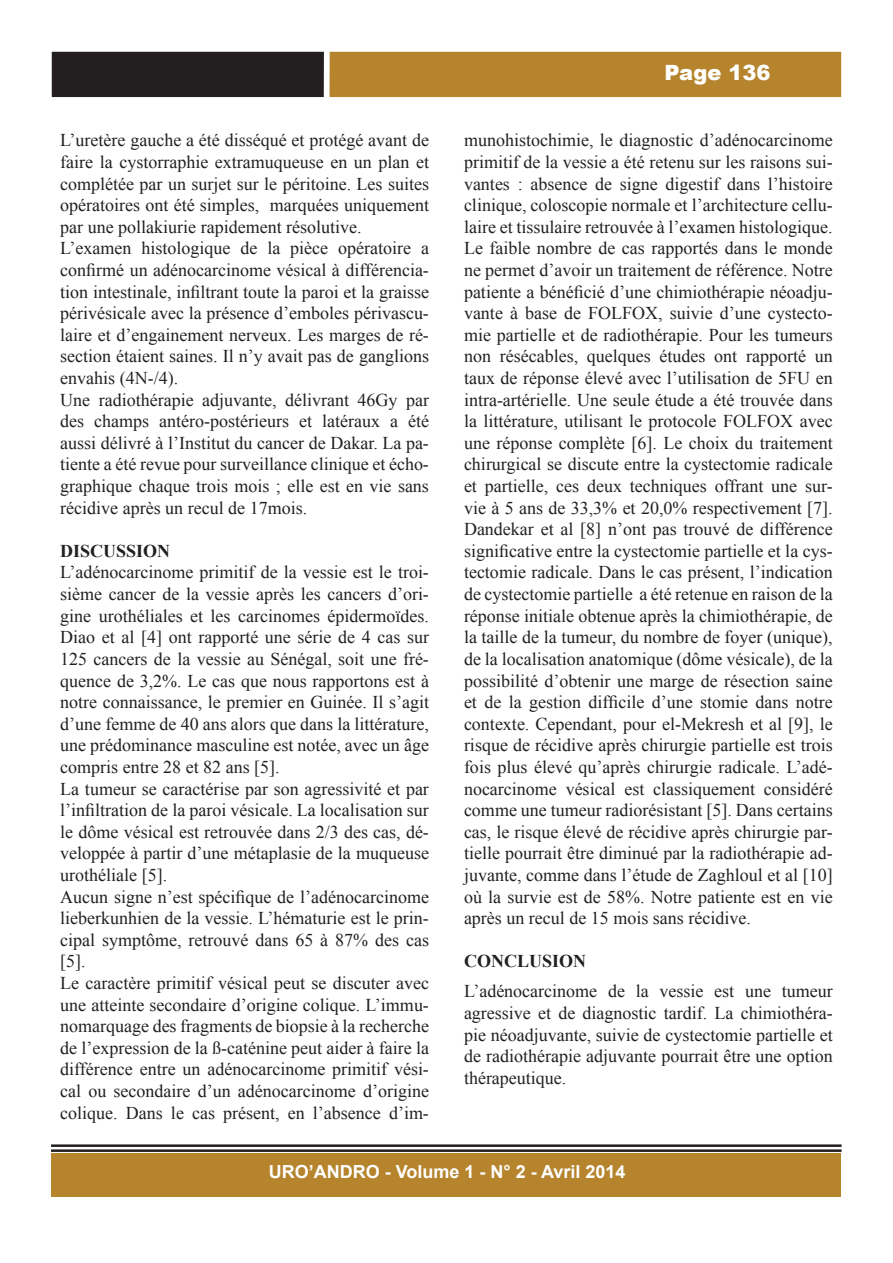
<style>
.page{position:relative;width:893px;height:1263px;background:#fff}
.page>*{position:absolute;margin:0;border:0;box-sizing:border-box;transform-origin:0 0}
.t1{font:900 21px "Arial";color:#fff}
.t2{font:18px/21.6px "Times New Roman";color:#231f20;text-align:justify}
.t3{font:700 18px "Arial";color:#fff}
.t4{font:700 18px "Times New Roman";color:#231f20}
</style>
<div class="page">
<div style="left:52px;top:52px;width:272px;height:45px;background:#231f20"></div>
<div style="left:329px;top:52px;width:512px;height:45px;background:#b5842d"></div>
<div style="left:52px;top:1153px;width:789px;height:43px;background:#b5842d"></div>
<hr style="left:51px;top:1144px;width:791px;height:3px;background:#231f20">
<hr style="left:51px;top:1149px;width:791px;height:3px;background:#231f20">
<p class="t2" style="left:60px;top:129px;width:370px">L’uretère gauche a été disséqué et protégé avant de faire la cystorraphie extramuqueuse en un plan et complétée par un surjet sur le péritoine. Les suites opératoires ont été simples, marquées uniquement par une pollakiurie rapidement résolutive.</p>
<p class="t2" style="left:60px;top:237px;width:370px">L’examen histologique de la pièce opératoire a confirmé un adénocarcinome vésical à différencia&shy;tion intestinale, infiltrant toute la paroi et la graisse périvésicale avec la présence d’emboles périvascu&shy;laire et d’engainement nerveux. Les marges de ré&shy;section étaient saines. Il n’y avait pas de ganglions envahis (4N-/4).</p>
<p class="t2" style="left:60px;top:389px;width:370px">Une radiothérapie adjuvante, délivrant 46Gy par des champs antéro-postérieurs et latéraux a été aussi délivré à l’Institut du cancer de Dakar. La pa&shy;tiente a été revue pour surveillance clinique et écho&shy;graphique chaque trois mois ; elle est en vie sans récidive après un recul de 17mois.</p>
<p class="t4" style="left:60px;top:538px;width:112px">DISCUSSION</p>
<p class="t2" style="left:60px;top:561px;width:370px">L’adénocarcinome primitif de la vessie est le troi&shy;sième cancer de la vessie après les cancers d’ori&shy;gine urothéliales et les carcinomes épidermoïdes.<br>Diao et al [4] ont rapporté une série de 4 cas sur 125 cancers de la vessie au Sénégal, soit une fré&shy;quence de 3,2%. Le cas que nous rapportons est à notre connaissance, le premier en Guinée. Il s’agit d’une femme de 40 ans alors que dans la littérature, une prédominance masculine est notée, avec un âge compris entre 28 et 82 ans [5].</p>
<p class="t2" style="left:60px;top:777px;width:370px">La tumeur se caractérise par son agressivité et par l’infiltration de la paroi vésicale. La localisation sur le dôme vésical est retrouvée dans 2/3 des cas, dé&shy;veloppée à partir d’une métaplasie de la muqueuse urothéliale [5].</p>
<p class="t2" style="left:60px;top:885px;width:370px">Aucun signe n’est spécifique de l’adénocarcinome lieberkunhien de la vessie. L’hématurie est le prin&shy;cipal symptôme, retrouvé dans 65 à 87% des cas [5].</p>
<p class="t2" style="left:60px;top:972px;width:370px">Le caractère primitif vésical peut se discuter avec une atteinte secondaire d’origine colique. L’immu&shy;nomarquage des fragments de biopsie à la recherche de l’expression de la ß-caténine peut aider à faire la différence entre un adénocarcinome primitif vési&shy;cal ou secondaire d’un adénocarcinome d’origine colique. Dans le cas présent, en l’absence d’im-</p>
<p class="t1" style="left:664px;top:57px;width:108px">Page 136</p>
<p class="t2" style="left:464px;top:129px;width:370px">munohistochimie, le diagnostic d’adénocarcinome primitif de la vessie a été retenu sur les raisons sui&shy;vantes : absence de signe digestif dans l’histoire clinique, coloscopie normale et l’architecture cellu&shy;laire et tissulaire retrouvée à l’examen histologique.</p>
<p class="t2" style="left:464px;top:237px;width:370px">Le faible nombre de cas rapportés dans le monde ne permet d’avoir un traitement de référence. Notre patiente a bénéficié d’une chimiothérapie néoadju&shy;vante à base de FOLFOX, suivie d’une cystecto&shy;mie partielle et de radiothérapie. Pour les tumeurs non résécables, quelques études ont rapporté un taux de réponse élevé avec l’utilisation de 5FU en intra-artérielle. Une seule étude a été trouvée dans la littérature, utilisant le protocole FOLFOX avec une réponse complète [6]. Le choix du traitement chirurgical se discute entre la cystectomie radicale et partielle, ces deux techniques offrant une sur&shy;vie à 5 ans de 33,3% et 20,0% respectivement [7].<br>Dandekar et al [8] n’ont pas trouvé de différence significative entre la cystectomie partielle et la cys&shy;tectomie radicale. Dans le cas présent, l’indication de cystectomie partielle a été retenue en raison de la réponse initiale obtenue après la chimiothérapie, de la taille de la tumeur, du nombre de foyer (unique), de la localisation anatomique (dôme vésicale), de la possibilité d’obtenir une marge de résection saine et de la gestion difficile d’une stomie dans notre contexte. Cependant, pour el-Mekresh et al [9], le risque de récidive après chirurgie partielle est trois fois plus élevé qu’après chirurgie radicale. L’adé&shy;nocarcinome vésical est classiquement considéré comme une tumeur radiorésistant [5]. Dans certains cas, le risque élevé de récidive après chirurgie par&shy;tielle pourrait être diminué par la radiothérapie ad&shy;juvante, comme dans l’étude de Zaghloul et al [10] où la survie est de 58%. Notre patiente est en vie après un recul de 15 mois sans récidive.</p>
<p class="t4" style="left:464px;top:949px;width:124px">CONCLUSION</p>
<p class="t2" style="left:464px;top:980px;width:370px">L’adénocarcinome de la vessie est une tumeur agressive et de diagnostic tardif. La chimiothéra&shy;pie néoadjuvante, suivie de cystectomie partielle et de radiothérapie adjuvante pourrait être une option thérapeutique.</p>
<p class="t3" style="left:269px;top:1160px;width:358px">URO’ANDRO - Volume 1 - N° 2 - Avril 2014</p>
</div>
